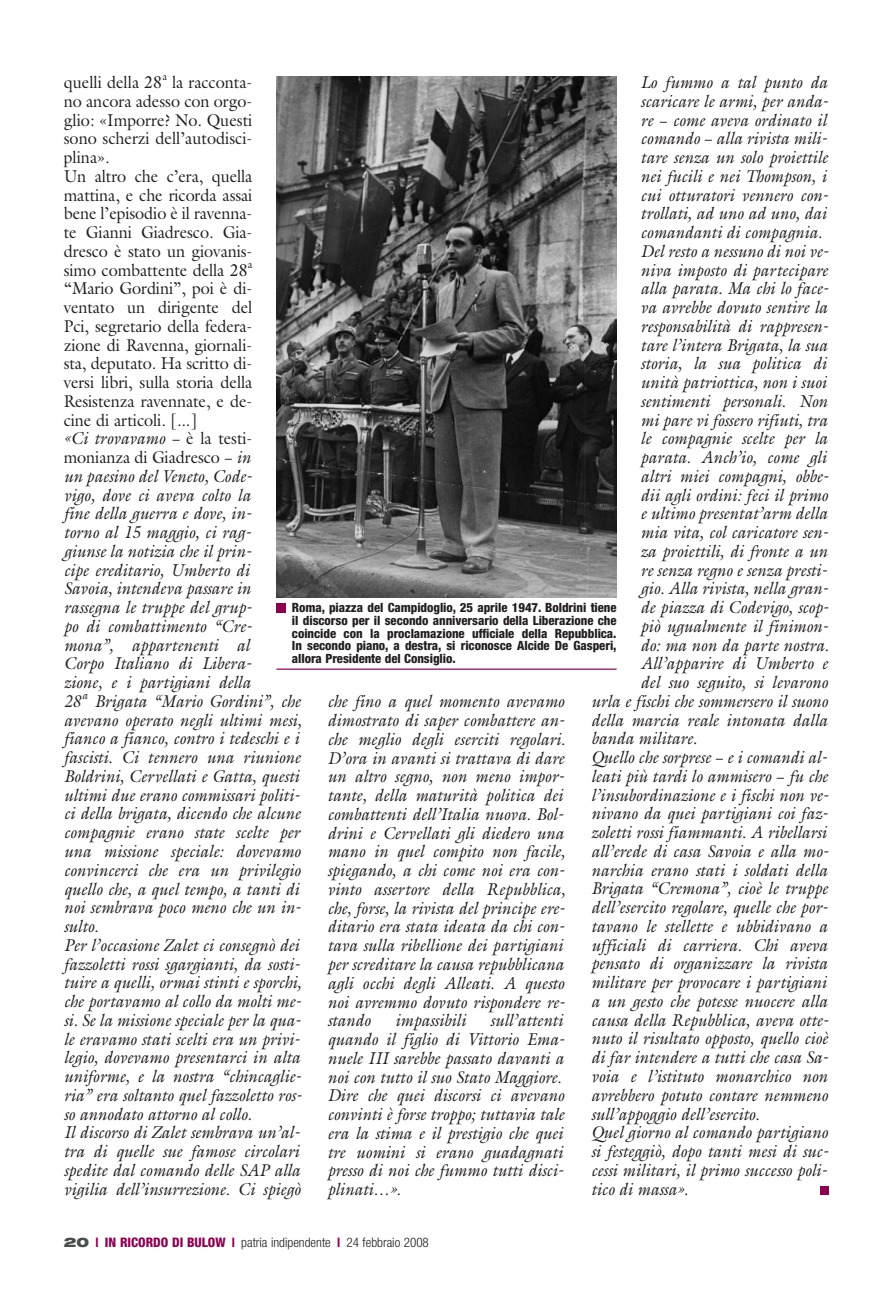
<style>
.page{position:relative;width:893px;height:1297px;background:#fff}
.page>*{position:absolute;margin:0;border:0;box-sizing:border-box;transform-origin:0 0}
.t1{font:italic 17.25px/18.8px "Galliard";letter-spacing:-.005em;color:#231f20;scale:.94 1}
.t2{font:17.25px/18.8px "Galliard";letter-spacing:-.005em;color:#231f20;scale:.94 1}
.t3{font:300 condensed 13.2px "Helvetica Neue";color:#231f20}
.t4{font:800 condensed 12.75px/12.8px "Helvetica Neue";letter-spacing:-.005em;color:#231f20;text-align:justify}
.t5{font:11.25px "Galliard";color:#231f20;scale:.94 1}
.t6{font:italic 11.25px "Galliard";color:#231f20;scale:.94 1}
.s1{font-style:normal}
.s2{font-weight:900;font-stretch:expanded;color:#4b4c4d}
.s3{font-weight:700;color:#8d0052}
.s4{font-weight:800;color:#8d0052}
</style>
<div class="page">
<div style="left:821px;top:1186px;width:8px;height:8px;background:#8d0052"></div>
<img style="left:276px;top:77px;width:341px;height:520px">
<hr style="left:276px;top:668px;width:341px;height:2px;background:#8d0052">
<div style="left:276px;top:603px;width:10px;height:9px;background:#8d0052"></div>
<p class="t2" style="left:64px;top:75px;width:202px">quelli della 28<sup>a</sup> la racconta&shy;no ancora adesso con orgo&shy;glio: «Imporre? No. Questi sono scherzi dell’autodisci&shy;plina».<br>Un altro che c’era, quella mattina, e che ricorda assai bene l’episodio è il ravenna&shy;te Gianni Giadresco. Gia&shy;dresco è stato un giovanis&shy;simo combattente della 28</p>
<p class="t1" style="left:641px;top:75px;width:200px">Lo fummo a tal punto da</p>
<p class="t1" style="left:641px;top:93px;width:199px">scaricare le armi, per anda-</p>
<p class="t1" style="left:641px;top:112px;width:199px">re − come aveva ordinato il</p>
<p class="t1" style="left:641px;top:131px;width:198px">comando − alla rivista mili-</p>
<p class="t1" style="left:641px;top:150px;width:201px">tare senza un solo proiettile</p>
<p class="t1" style="left:641px;top:168px;width:199px">nei fucili e nei Thompson, i</p>
<p class="t1" style="left:641px;top:187px;width:199px">cui ottu ratori vennero con-</p>
<p class="t1" style="left:641px;top:206px;width:199px">trollati, ad uno ad uno, dai</p>
<p class="t1" style="left:641px;top:225px;width:195px">comandanti di com pagnia.</p>
<p class="t1" style="left:641px;top:243px;width:200px">Del resto a nessuno di noi ve-</p>
<p class="t1" style="left:641px;top:262px;width:201px">niva imposto di partecipare</p>
<p class="t1" style="left:641px;top:281px;width:200px">alla parata. Ma chi lo face-</p>
<p class="t1" style="left:641px;top:300px;width:200px">va avrebbe dovuto sentire la</p>
<p class="t1" style="left:641px;top:318px;width:199px">responsabilità di rappresen-</p>
<p class="t1" style="left:641px;top:337px;width:200px">tare l’intera Brigata, la sua</p>
<p class="t1" style="left:641px;top:356px;width:199px">storia, la sua politica di</p>
<p class="t1" style="left:641px;top:375px;width:199px">unità patriottica, non i suoi</p>
<p class="t1" style="left:641px;top:393px;width:201px">sentimenti personali. Non</p>
<p class="t1" style="left:641px;top:412px;width:200px">mi pare vi fossero rifiuti, tra</p>
<p class="t1" style="left:641px;top:431px;width:200px">le compagnie scelte per la</p>
<p class="t1" style="left:641px;top:450px;width:199px">parata. Anch’io, come gli</p>
<p class="t1" style="left:641px;top:468px;width:200px">altri miei compagni, obbe-</p>
<p class="t1" style="left:641px;top:487px;width:201px">dii agli ordini: feci il primo</p>
<p class="t1" style="left:641px;top:506px;width:200px">e ultimo presentat’arm della</p>
<p class="t1" style="left:641px;top:525px;width:199px">mia vita, col caricatore sen-</p>
<p class="t1" style="left:641px;top:543px;width:200px">za proiettili, di fronte a un</p>
<p class="t1" style="left:641px;top:562px;width:198px">re senza regno e senza presti-</p>
<p class="t1" style="left:641px;top:581px;width:199px">gio. Alla rivista, nella gran-</p>
<p class="t1" style="left:641px;top:600px;width:200px">de piazza di Codevigo, scop-</p>
<p class="t1" style="left:641px;top:618px;width:199px">piò ugualmente il finimon-</p>
<p class="t1" style="left:641px;top:637px;width:202px">do: ma non da parte nostra.</p>
<p class="t1" style="left:641px;top:656px;width:201px">All’apparire di Umberto e</p>
<p class="t1" style="left:641px;top:675px;width:201px">del suo seguito, si levarono</p>
<p class="t1" style="left:591px;top:693px;width:254px">urla e fischi che sommersero il suono</p>
<p class="t1" style="left:591px;top:712px;width:253px">della marcia reale intonata dalla</p>
<p class="t1" style="left:591px;top:731px;width:114px">banda militare.</p>
<p class="t1" style="left:591px;top:750px;width:251px">Quello che sorprese − e i comandi al-</p>
<p class="t1" style="left:591px;top:768px;width:254px">leati più tardi lo ammisero − fu che</p>
<p class="t1" style="left:591px;top:787px;width:252px">l’insubordinazione e i fischi non ve-</p>
<p class="t1" style="left:591px;top:806px;width:251px">nivano da quei partigiani coi faz-</p>
<p class="t1" style="left:591px;top:825px;width:252px">zoletti rossi fiammanti. A ribellarsi</p>
<p class="t1" style="left:591px;top:843px;width:252px">all’erede di casa Savoia e alla mo-</p>
<p class="t1" style="left:591px;top:862px;width:253px">narchia erano stati i soldati della</p>
<p class="t1" style="left:591px;top:881px;width:254px">Brigata “Cremona”, cioè le truppe</p>
<p class="t1" style="left:591px;top:900px;width:251px">dell’esercito regolare, quelle che por-</p>
<p class="t1" style="left:591px;top:918px;width:253px">tavano le stellette e ubbidivano a</p>
<p class="t1" style="left:591px;top:937px;width:253px">ufficiali di carriera. Chi aveva</p>
<p class="t1" style="left:591px;top:956px;width:253px">pensato di organizzare la rivista</p>
<p class="t1" style="left:591px;top:975px;width:252px">militare per provocare i partigiani</p>
<p class="t1" style="left:591px;top:993px;width:253px">a un gesto che potesse nuocere alla</p>
<p class="t1" style="left:591px;top:1012px;width:252px">causa della Repubblica, aveva otte-</p>
<p class="t1" style="left:591px;top:1031px;width:254px">nuto il risultato opposto, quello cioè</p>
<p class="t1" style="left:591px;top:1050px;width:252px">di far intendere a tutti che casa Sa-</p>
<p class="t1" style="left:591px;top:1068px;width:253px">voia e l’istituto monarchico non</p>
<p class="t1" style="left:591px;top:1087px;width:254px">avrebbero potuto contare nemmeno</p>
<p class="t1" style="left:591px;top:1106px;width:181px">sull’appoggio dell’esercito.</p>
<p class="t1" style="left:591px;top:1125px;width:254px">Quel giorno al comando partigiano</p>
<p class="t1" style="left:591px;top:1143px;width:252px">si festeggiò, dopo tanti mesi di suc-</p>
<p class="t1" style="left:591px;top:1162px;width:251px">cessi militari, il primo successo poli-</p>
<p class="t1" style="left:591px;top:1181px;width:105px">tico di massa».</p>
<p class="t5" style="left:248px;top:260px;width:6px">a</p>
<p class="t1" style="left:64px;top:281px;width:202px"><span class="s1">“Mario Gordini”, poi è di&shy;ventato un dirigente del<br>Pci, segretario della federa&shy;zione di Ravenna, giornali&shy;sta, deputato. Ha scritto di&shy;versi libri, sulla storia della<br>Resistenza ravennate, e de&shy;cine di articoli. [...]<br></span>«Ci trovavamo − <span class="s1">è la testi&shy;monianza di Giadresco</span> − in un paesino del Veneto, Code&shy;vigo, dove ci aveva colto la fine della guerra e dove, in&shy;torno al 15 maggio, ci rag&shy;giunse la notizia che il prin&shy;cipe ereditario, Umberto di<br>Savoia, intendeva passare in rassegna le truppe del grup&shy;po di combattimento “Cre&shy;mona”, appartenenti al<br>Corpo Italiano di Libera&shy;zione, e i partigiani della<br>28</p>
<p class="t4" style="left:292px;top:602px;width:326px">Roma, piazza del Campidoglio, 25 aprile 1947. Boldrini tiene il discorso per il secondo anniversario della Liberazione che coincide con la proclamazione ufficiale della Repubblica.<br>In secondo piano, a destra, si riconosce Alcide De Gasperi, allora Presidente del Consiglio.</p>
<p class="t6" style="left:82px;top:691px;width:8px">a</p>
<p class="t1" style="left:64px;top:693px;width:254px;text-indent:31px">Brigata “Mario Gordini”, che avevano operato negli ultimi mesi, fianco a fianco, contro i tedeschi e i fascisti. Ci tennero una riunione Boldrini, Cervellati e Gatta, questi ultimi due erano commissari politi&shy;ci della brigata, dicendo che alcune compagnie erano state scelte per una missione speciale: dovevamo convincerci che era un privilegio quello che, a quel tempo, a tanti di noi sembrava poco meno che un in&shy;sulto.<br>Per l’occasione Zalet ci consegnò dei fazzoletti rossi sgargianti, da sosti&shy;tuire a quelli, ormai stinti e sporchi, che portavamo al collo da molti me&shy;si. Se la missione speciale per la qua&shy;le eravamo stati scelti era un privi&shy;legio, dovevamo presentarci in alta uniforme, e la nostra “chincaglie&shy;ria” era soltanto quel fazzoletto ros&shy;so annodato attorno al collo.<br>Il discorso di Zalet sembrava un’al&shy;tra di quelle sue famose circolari spedite dal comando delle SAP alla vigilia dell’insurrezione. Ci spiegò</p>
<p class="t1" style="left:327px;top:694px;width:254px">che fino a quel momento avevamo dimostrato di saper combattere an&shy;che meglio degli eserciti regolari.<br>D’ora in avanti si trattava di dare un altro segno, non meno impor&shy;tante, della maturità politica dei combattenti dell’Italia nuova. Bol&shy;drini e Cervellati gli diedero una mano in quel compito non facile, spiegando, a chi come noi era con&shy;vinto assertore della Repubblica, che, forse, la rivista del principe ere&shy;ditario era stata ideata da chi con&shy;tava sulla ribellione dei partigiani per screditare la causa repubbli cana agli occhi degli Alleati. A questo noi avremmo dovuto rispondere re&shy;stando</p>
<p class="t1" style="left:327px;top:1013px;width:254px;text-indent:163px">sull’attenti quando il figlio di Vittorio Ema&shy;nuele III sarebbe passato davanti a noi con tutto il suo Stato Maggiore.<br>Dire che quei discorsi ci avevano convinti è forse troppo; tuttavia tale era la stima e il prestigio che quei tre uomini si erano guadagnati presso di noi che fummo tutti disci&shy;plinati…».</p>
<p class="t1" style="left:395px;top:1013px;width:77px">impassibili</p>
<p class="t3" style="left:64px;top:1238px;width:367px"><span class="s2">20</span> <span class="s3">l</span> <span class="s4">IN RICORDO DI BULOW</span> <span class="s3">l</span> patria indipendente <span class="s3">l</span> 24 febbraio 2008</p>
</div>
